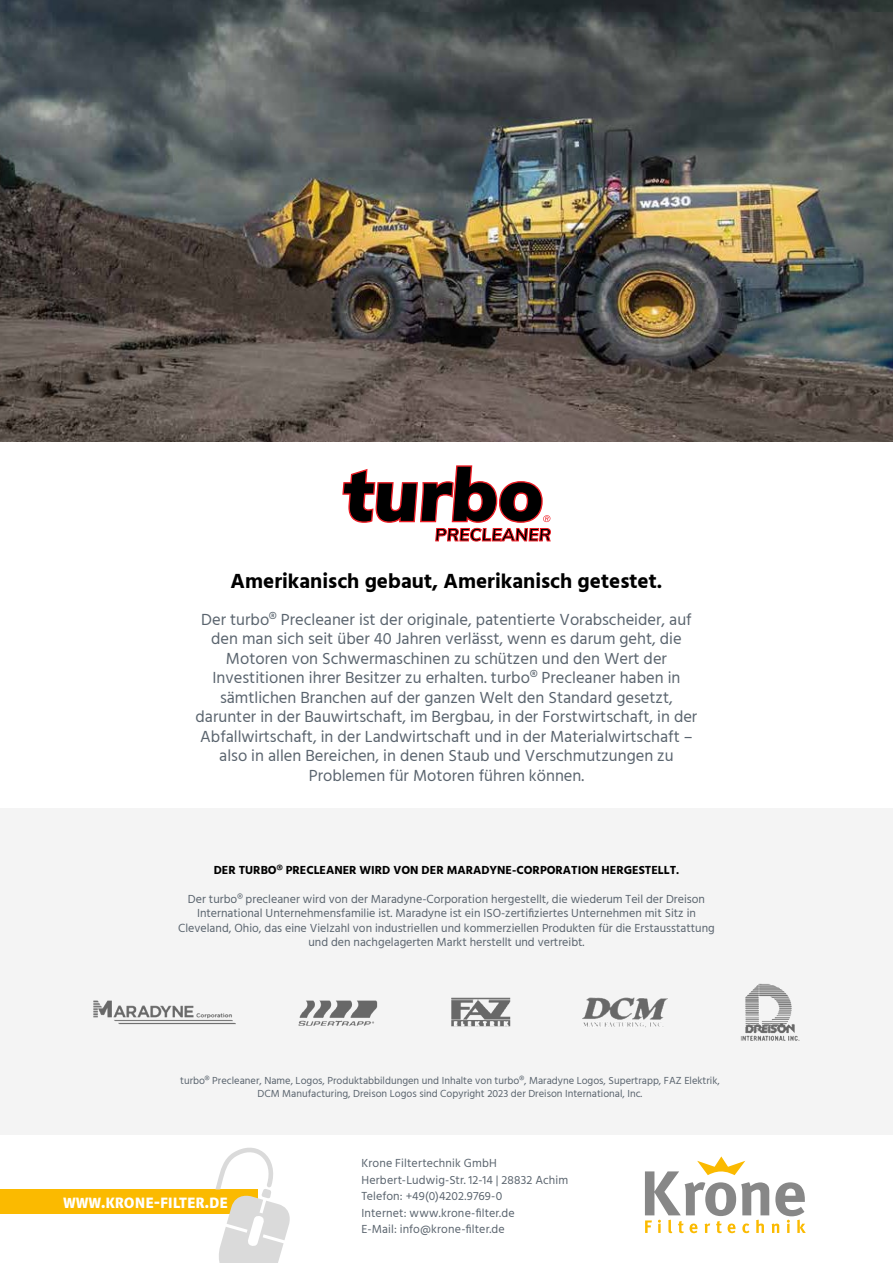
<style>
.page{position:relative;width:893px;height:1263px;background:#fff}
.page>*{position:absolute;margin:0;border:0;box-sizing:border-box;transform-origin:0 0}
.t1{font:700 21px "Hind";color:#000}
.t2{font:18.75px "Riga Bold Small Caps";color:#fff}
.t3{font:16.5px/19.5px "Hind";color:#5a646e;text-align:center}
.t4{font:12px/16.5px "Hind";color:#5a646e;text-align:center}
.t5{font:700 12px "Hind";color:#000}
.t6{font:10.5px/12.6px "Hind";color:#5a646e;text-align:center}
</style>
<div class="page">
<svg style="left:342px;top:465px;width:209px;height:76px"></svg>
<div style="left:0;top:808px;width:893px;height:326px;background:#f4f4f4"></div>
<img style="left:298px;top:983px;width:502px;height:58px">
<img style="left:93px;top:1000px;width:142px;height:25px">
<img style="left:0;top:0;width:893px;height:442px">
<svg style="left:645px;top:1156px;width:161px;height:77px"></svg>
<div style="left:0;top:1189px;width:75px;height:25px;background:#fbba00"></div>
<div style="left:49px;top:1189px;width:208px;height:25px;background:#fbba00"></div>
<svg style="left:215px;top:1147px;width:75px;height:116px"></svg>
<p class="t1" style="left:231px;top:568px;width:433px">Amerikanisch gebaut, Amerikanisch getestet.</p>
<p class="t3" style="left:196px;top:610px;width:503px">Der turbo® Precleaner ist der originale, patentierte Vorabscheider, auf den man sich seit über 40 Jahren verlässt, wenn es darum geht, die Motoren von Schwermaschinen zu schützen und den Wert der Investitionen ihrer Besitzer zu erhalten. turbo® Precleaner haben in sämtlichen Branchen auf der ganzen Welt den Standard gesetzt, darunter in der Bauwirtschaft, im Bergbau, in der Forstwirtschaft, in der Abfallwirtschaft, in der Landwirtschaft und in der Materialwirtschaft – also in allen Bereichen, in denen Staub und Verschmutzungen zu Problemen für Motoren führen können.</p>
<p class="t5" style="left:214px;top:863px;width:467px">DER TURBO® PRECLEANER WIRD VON DER MARADYNE-CORPORATION HERGESTELLT.</p>
<p class="t4" style="left:178px;top:892px;width:538px;line-height:14.4px">Der turbo® precleaner wird von der Maradyne-Corporation hergestellt, die wiederum Teil der Dreison International Unternehmensfamilie ist. Maradyne ist ein ISO-zertifiziertes Unternehmen mit Sitz in Cleveland, Ohio, das eine Vielzahl von industriellen und kommerziellen Produkten für die Erstausstattung und den nachgelagerten Markt herstellt und vertreibt.</p>
<p class="t6" style="left:180px;top:1075px;width:541px">turbo® Precleaner, Name, Logos, Produktabbildungen und Inhalte von turbo®, Maradyne Logos, Supertrapp, FAZ Elektrik,<br>DCM Manufacturing, Dreison Logos sind Copyright 2023 der Dreison International, Inc.</p>
<p class="t2" style="left:63px;top:1191px;width:166px">www.krone-filter.de</p>
<p class="t4" style="left:361px;top:1155px;width:208px;text-align:left">Krone Filtertechnik GmbH<br>Herbert-Ludwig-Str. 12-14 | 28832 Achim<br>Telefon: +49(0)4202.9769-0<br>Internet: www.krone-filter.de<br>E-Mail: info@krone-filter.de</p>
</div>
